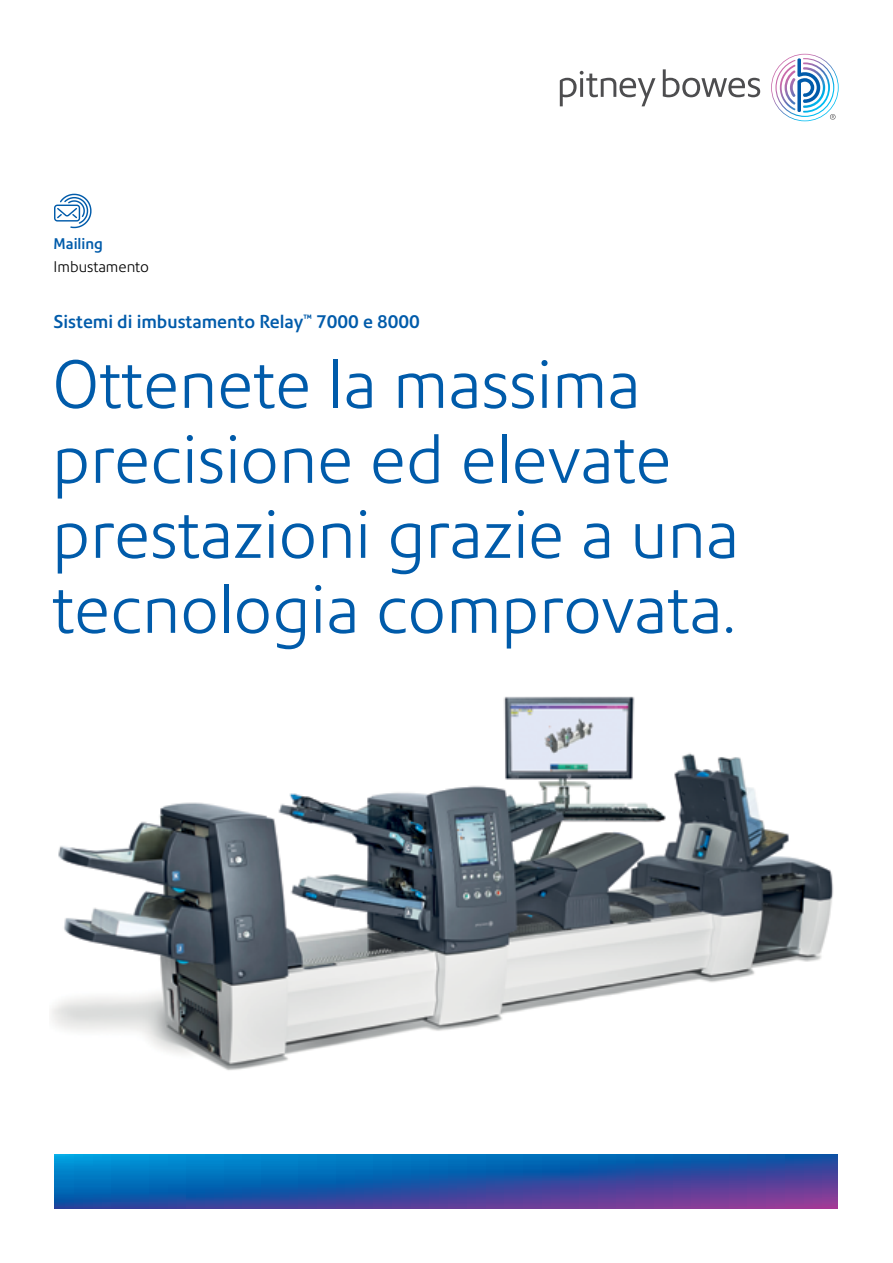
<style>
.page{position:relative;width:893px;height:1263px;background:#fff}
.page>*{position:absolute;margin:0;border:0;box-sizing:border-box;transform-origin:0 0}
.t1{font:300 66px/75px "Precision Sans";color:#005baa}
.t2{font:500 18px "Precision Sans";color:#005baa}
.t3{font:300 15px "Precision Sans";color:#000}
.t4{font:500 15px "Precision Sans";color:#005baa}
</style>
<div class="page">
<svg style="left:54px;top:1155px;width:784px;height:54px;background:#2658aa"></svg>
<div style="left:54px;top:205px;width:26px;height:17px;border:1px solid #005baa;border-radius:3px"></div>
<svg style="left:56px;top:193px;width:36px;height:36px"></svg>
<img style="left:51px;top:696px;width:783px;height:375px">
<svg style="left:560px;top:69px;width:200px;height:37px"></svg>
<svg style="left:771px;top:54px;width:68px;height:67px"></svg>
<p class="t4" style="left:54px;top:235px;width:51px">Mailing</p>
<p class="t3" style="left:54px;top:257px;width:97px">Imbustamento</p>
<p class="t2" style="left:54px;top:310px;width:368px">Sistemi di imbustamento Relay<sup>™</sup> 7000 e 8000</p>
<p class="t1" style="left:52px;top:347px;width:688px">Ottenete la massima precisione ed elevate prestazioni grazie a una tecnologia comprovata.</p>
</div>
